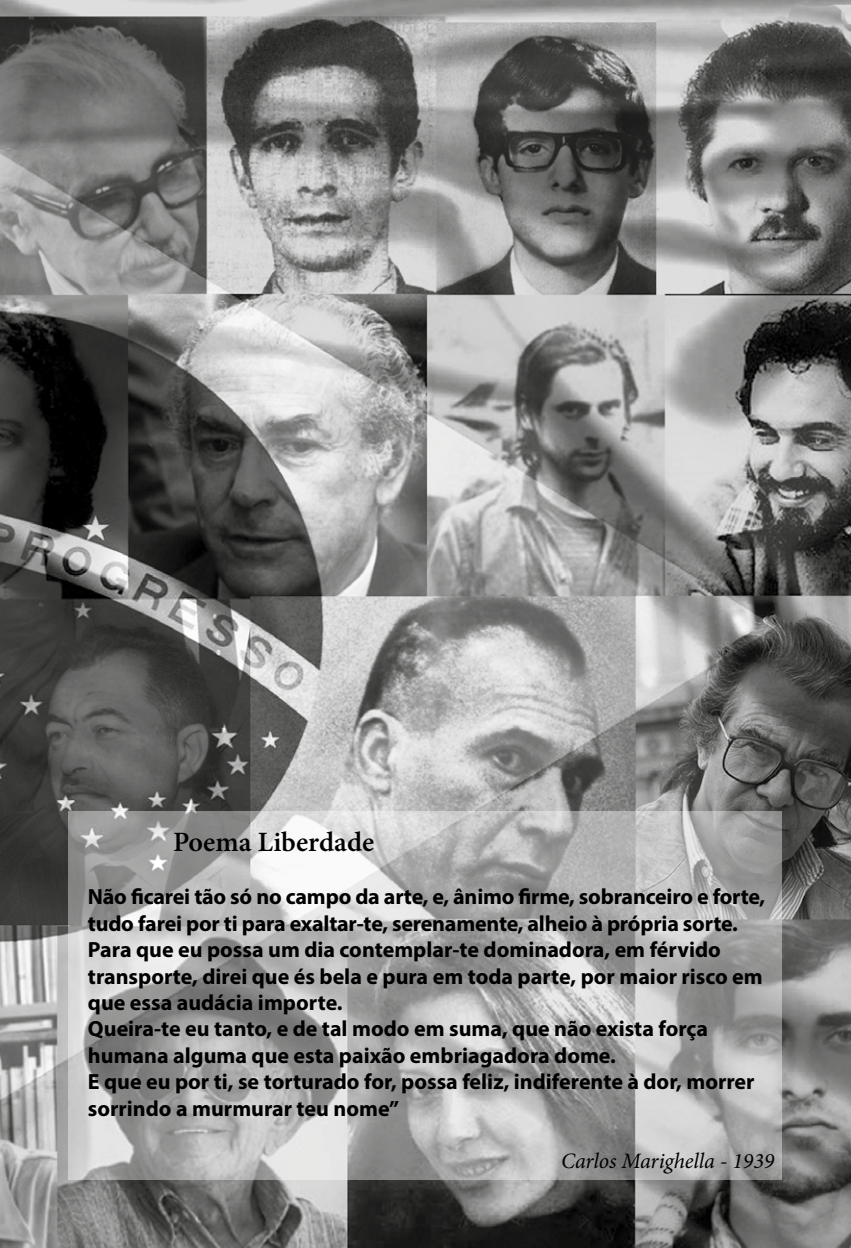
<style>
.page{position:relative;width:851px;height:1248px;background:#fff}
.page>*{position:absolute;margin:0;border:0;box-sizing:border-box;transform-origin:0 0}
.t1{font:600 28px "Minion Pro";color:#000}
.t2{font:700 22px/26.4px "Myriad Pro";color:#000}
.t3{font:italic 22px "Minion Pro";letter-spacing:-.005em;color:#000}
</style>
<div class="page">
<img style="left:0;top:0;width:850px;height:1247px">
<svg style="left:68px;top:811px;width:713px;height:368px;background:#b0b0b0"></svg>
<p class="t1" style="left:173px;top:823px;width:203px">Poema Liberdade</p>
<p class="t2" style="left:88px;top:882px;width:678px">Não ficarei tão só no campo da arte, e, ânimo firme, sobranceiro e forte, tudo farei por ti para exaltar-te, serenamente, alheio à própria sorte.<br>Para que eu possa um dia contemplar-te dominadora, em férvido transporte, direi que és bela e pura em toda parte, por maior risco em que essa audácia importe.<br>Queira-te eu tanto, e de tal modo em suma, que não exista força humana alguma que esta paixão embriagadora dome.<br>E que eu por ti, se torturado for, possa feliz, indiferente à dor, morrer sorrindo a murmurar teu nome”</p>
<p class="t3" style="left:561px;top:1146px;width:215px">Carlos Marighella - 1939</p>
</div>
